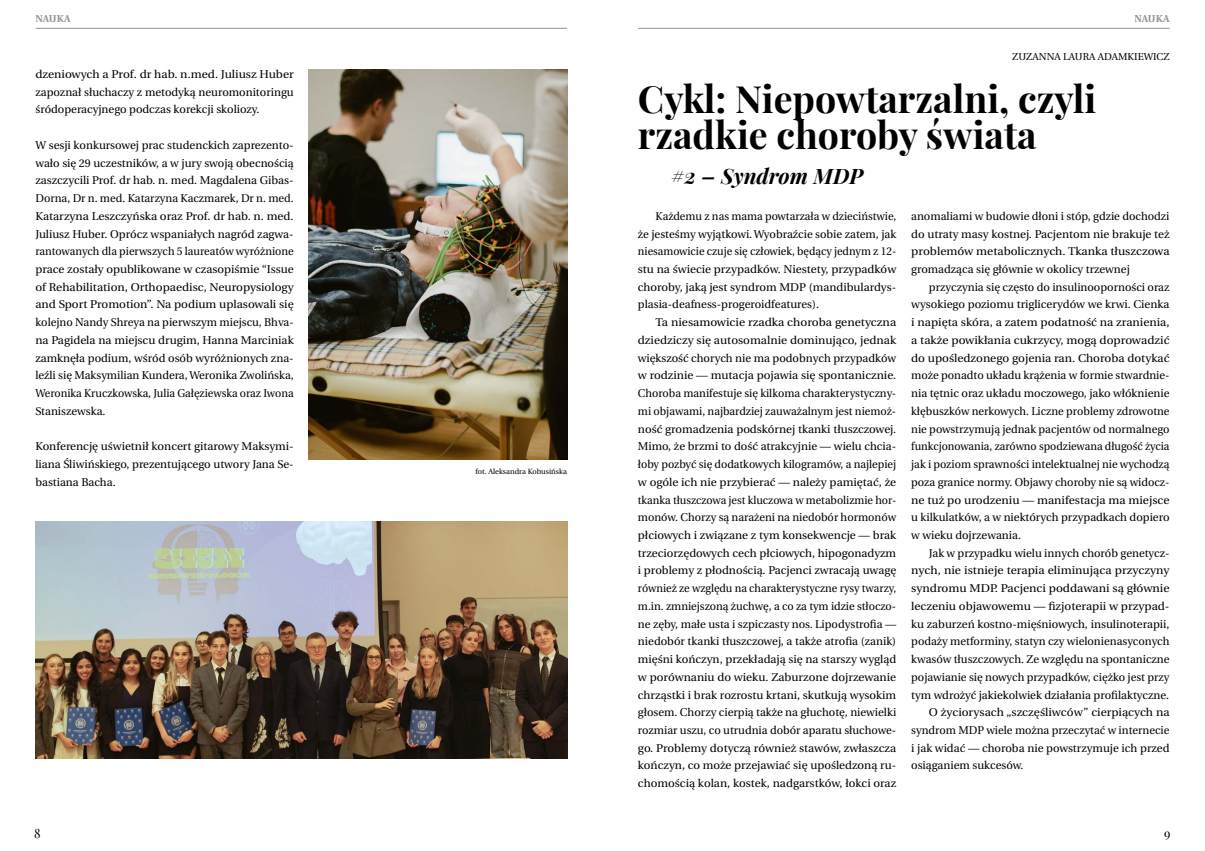
<style>
.page{position:relative;width:1205px;height:851px;background:#fff}
.page>*{position:absolute;margin:0;border:0;box-sizing:border-box;transform-origin:0 0}
.t1{font:700 37.5px/35.4px "Playfair Display";color:#000}
.t2{font:italic 700 21.25px "Playfair Display";color:#000}
.t3{font:12.5px "Playfair Display";color:#000}
.t4{font:11.25px/17.8px "Heuristica";color:#000;text-align:justify}
.t5{font:11.25px/17.8px "Heuristica";color:#000;text-align:justify;scale:1.06 1}
.t6{font:11.25px/17.8px "Heuristica";color:#000;text-align:justify;scale:.96 1}
.t7{font:11.25px "Heuristica";color:#000;scale:1.05 1}
.t8{font:10px "Heuristica";color:#000}
.t9{font:700 10px "Heuristica";color:#939598}
.t10{font:7.5px "Heuristica";color:#000}
</style>
<div class="page">
<hr style="left:35px;top:28px;width:532px;height:1px;background:#939598">
<hr style="left:638px;top:28px;width:531px;height:1px;background:#939598">
<img style="left:309px;top:69px;width:258px;height:390px">
<img style="left:35px;top:521px;width:532px;height:237px">
<p class="t9" style="left:35px;top:11px;width:16px">NAUKA</p>
<p class="t9" style="left:1134px;top:11px;width:16px">NAUKA</p>
<p class="t5" style="left:35px;top:65px;width:245px">dzeniowych a Prof. dr hab. n.med. Juliusz Huber zapoznał słuchaczy z metodyką neuromonitoringu śródoperacyjnego podczas korekcji skoliozy.</p>
<p class="t4" style="left:35px;top:136px;width:260px">W sesji konkursowej prac studenckich zaprezento&shy;wało się 29 uczestników, a w jury swoją obecnością zaszczycili Prof. dr hab. n. med. Magdalena Gibas-Dorna, Dr n. med. Katarzyna Kaczmarek, Dr n. med.<br>Katarzyna Leszczyńska oraz Prof. dr hab. n. med.<br>Juliusz Huber. Oprócz wspaniałych nagród zagwa&shy;rantowanych dla pierwszych 5 laureatów wyróżnione prace zostały opublikowane w czasopiśmie “Issue of Rehabilitation, Orthopaedisc, Neuropysiology and Sport Promotion”. Na podium uplasowali się kolejno Nandy Shreya na pierwszym miejscu, Bhva&shy;na Pagidela na miejscu drugim, Hanna Marciniak zamknęła podium, wśród osób wyróżnionych zna&shy;leźli się Maksymilian Kundera, Weronika Zwolińska, Weronika Kruczkowska, Julia Gałęziewska oraz Iwona Staniszewska.</p>
<p class="t4" style="left:35px;top:437px;width:260px">Konferencję uświetnił koncert gitarowy Maksymi&shy;liana Śliwińskiego, prezentującego utwory Jana Se&shy;bastiana Bacha.</p>
<p class="t10" style="left:475px;top:465px;width:93px">fot. Aleksandra Kobusińska</p>
<p class="t8" style="left:1012px;top:49px;width:159px">ZUZANNA LAURA ADAMKIEWICZ</p>
<h1 class="t1" style="left:638px;top:78px;width:460px">Cykl: Niepowtarzalni, czyli rzadkie choroby świata</h1>
<h2 class="t2" style="left:671px;top:159px;width:193px">#2 – Syndrom MDP</h2>
<p class="t6" style="left:638px;top:207px;width:271px;text-indent:18px">Każdemu z nas mama powtarzała w dzieciństwie, że jesteśmy wyjątkowi. Wyobraźcie sobie zatem, jak niesamowicie czuje się człowiek, będący jednym z 12- stu na świecie przypadków. Niestety, przypadków choroby, jaką jest syndrom MDP (mandibulardys&shy;plasia-deafness-progeroidfeatures).</p>
<p class="t5" style="left:638px;top:313px;width:245px;text-indent:18px">Ta niesamowicie rzadka choroba genetyczna dziedziczy się autosomalnie dominująco, jednak większość chorych nie ma podobnych przypadków w rodzinie — mutacja pojawia się spontanicznie.<br>Choroba manifestuje się kilkoma charakterystyczny&shy;mi objawami, najbardziej zauważalnym jest niemoż&shy;ność gromadzenia podskórnej tkanki tłuszczowej.<br>Mimo, że brzmi to dość atrakcyjnie — wielu chcia&shy;łoby pozbyć się dodatkowych kilogramów, a najlepiej w ogóle ich nie przybierać — należy pamiętać, że tkanka tłuszczowa jest kluczowa w metabolizmie hor&shy;monów. Chorzy są narażeni na niedobór hormonów płciowych i związane z tym konsekwencje — brak trzeciorzędowych cech płciowych, hipogonadyzm i problemy z płodnością. Pacjenci zwracają uwagę również ze względu na charakterystyczne rysy twarzy, m.in. zmniejszoną żuchwę, a co za tym idzie stłoczo&shy;ne zęby, małe usta i szpiczasty nos. Lipodystrofia — niedobór tkanki tłuszczowej, a także atrofia (zanik) mięśni kończyn, przekładają się na starszy wygląd w porównaniu do wieku. Zaburzone dojrzewanie chrząstki i brak rozrostu krtani, skutkują wysokim głosem. Chorzy cierpią także na głuchotę, niewielki rozmiar uszu, co utrudnia dobór aparatu słuchowe&shy;go. Problemy dotyczą również stawów, zwłaszcza kończyn, co może przejawiać się upośledzoną ru&shy;chomością kolan, kostek, nadgarstków, łokci oraz</p>
<p class="t4" style="left:911px;top:207px;width:260px">anomaliami w budowie dłoni i stóp, gdzie dochodzi do utraty masy kostnej. Pacjentom nie brakuje też problemów metabolicznych. Tkanka tłuszczowa gromadząca się głównie w okolicy trzewnej</p>
<p class="t4" style="left:911px;top:278px;width:260px;text-indent:18px">przyczynia się często do insulinooporności oraz wysokiego poziomu triglicerydów we krwi. Cienka i napięta skóra, a zatem podatność na zranienia, a także powikłania cukrzycy, mogą doprowadzić do upośledzonego gojenia ran. Choroba dotykać może ponadto układu krążenia w formie stwardnie&shy;nia tętnic oraz układu moczowego, jako włóknienie kłębuszków nerkowych. Liczne problemy zdrowotne nie powstrzymują jednak pacjentów od normalnego funkcjonowania, zarówno spodziewana długość życia jak i poziom sprawności intelektualnej nie wychodzą poza granice normy. Objawy choroby nie są widocz&shy;ne tuż po urodzeniu — manifestacja ma miejsce u kilkulatków, a w niektórych przypadkach dopiero w wieku dojrzewania.</p>
<p class="t4" style="left:929px;top:544px;width:242px">Jak w przypadku wielu innych chorób genetycz-</p>
<p class="t5" style="left:911px;top:561px;width:245px">nych, nie istnieje terapia eliminująca przyczyny</p>
<p class="t5" style="left:911px;top:579px;width:245px">syndromu MDP. Pacjenci poddawani są głównie</p>
<p class="t7" style="left:911px;top:597px;width:247px">leczeniu objawowemu — fizjoterapii w przypad-</p>
<p class="t4" style="left:911px;top:615px;width:260px">ku zaburzeń kostno-mięśniowych, insulinoterapii,</p>
<p class="t4" style="left:911px;top:632px;width:260px">podaży metforminy, statyn czy wielonienasyconych</p>
<p class="t4" style="left:911px;top:650px;width:260px">kwasów tłuszczowych. Ze względu na spontaniczne</p>
<p class="t4" style="left:911px;top:668px;width:260px">pojawianie się nowych przypadków, ciężko jest przy</p>
<p class="t4" style="left:911px;top:685px;width:259px">tym wdrożyć jakiekolwiek działania profilaktyczne.</p>
<p class="t7" style="left:929px;top:703px;width:231px">O życiorysach „szczęśliwców” cierpiących na</p>
<p class="t4" style="left:911px;top:721px;width:260px">syndrom MDP wiele można przeczytać w internecie</p>
<p class="t4" style="left:911px;top:739px;width:260px">i jak widać — choroba nie powstrzymuje ich przed</p>
<p class="t4" style="left:911px;top:756px;width:114px">osiąganiem sukcesów.</p>
<p class="t3" style="left:34px;top:823px;width:8px">8</p>
<p class="t3" style="left:1164px;top:823px;width:8px">9</p>
</div>
